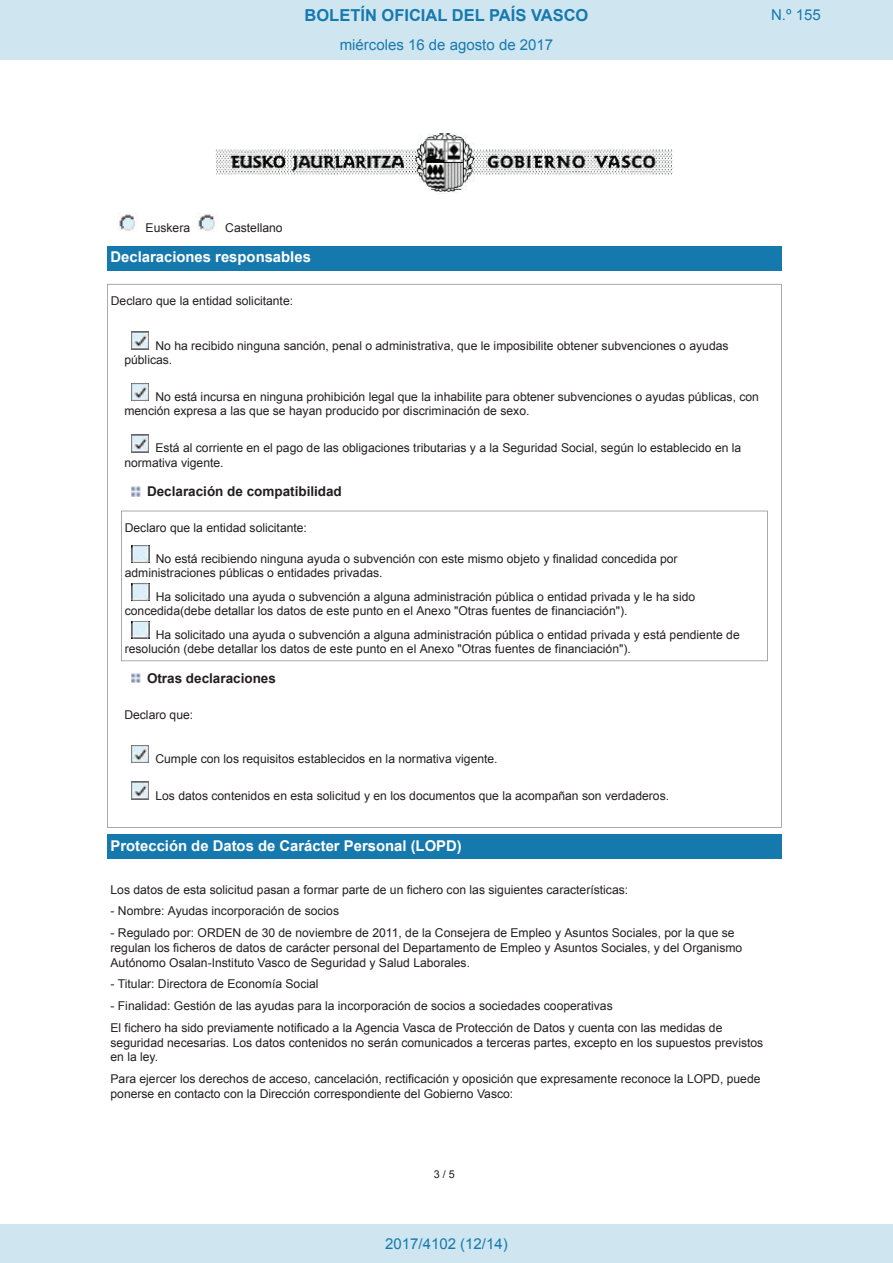
<style>
.page{position:relative;width:893px;height:1263px;background:#fff}
.page>*{position:absolute;margin:0;border:0;box-sizing:border-box;transform-origin:0 0}
.t1{font:700 16.5px "Arial";color:#1679ae}
.t2{font:15px "Arial";color:#1679ae}
.t3{font:700 14.85px "Arial";color:#fff}
.t4{font:700 13.5px "Arial";color:#231f20}
.t5{font:12.15px/14.5px "Arial";color:#231f20}
.t6{font:10.8px "Arial";color:#231f20}
</style>
<div class="page">
<img style="left:216px;top:133px;width:457px;height:60px">
<img style="left:119px;top:214px;width:17px;height:17px">
<img style="left:198px;top:214px;width:17px;height:17px">
<div style="left:107px;top:246px;width:675px;height:24px;background:#1679ae"></div>
<hr style="left:107px;top:284px;width:675px;height:1px;background:#231f20">
<hr style="left:781px;top:284px;width:1px;height:544px;background:#231f20">
<hr style="left:107px;top:827px;width:675px;height:1px;background:#231f20">
<hr style="left:107px;top:284px;width:1px;height:544px;background:#231f20">
<img style="left:131px;top:332px;width:18px;height:17px">
<img style="left:131px;top:383px;width:18px;height:18px">
<img style="left:131px;top:435px;width:18px;height:17px">
<svg style="left:131px;top:487px;width:9px;height:9px"></svg>
<hr style="left:121px;top:511px;width:647px;height:1px;background:#231f20">
<hr style="left:767px;top:511px;width:1px;height:150px;background:#231f20">
<hr style="left:121px;top:661px;width:647px;height:1px;background:#231f20">
<hr style="left:121px;top:511px;width:1px;height:150px;background:#231f20">
<img style="left:132px;top:545px;width:17px;height:18px">
<img style="left:132px;top:583px;width:17px;height:18px">
<img style="left:132px;top:621px;width:17px;height:18px">
<svg style="left:131px;top:674px;width:9px;height:9px"></svg>
<img style="left:131px;top:745px;width:18px;height:18px">
<img style="left:131px;top:782px;width:18px;height:17px">
<div style="left:107px;top:834px;width:675px;height:25px;background:#1679ae"></div>
<div style="left:0;top:0;width:893px;height:60px;background:#cfe6f1"></div>
<div style="left:0;top:1225px;width:893px;height:38px;background:#cfe6f1"></div>
<h1 class="t1" style="left:305px;top:4px;width:285px">BOLETÍN OFICIAL DEL PAÍS VASCO</h1>
<p class="t2" style="left:771px;top:5px;width:51px">N.º 155</p>
<p class="t2" style="left:340px;top:35px;width:215px">miércoles 16 de agosto de 2017</p>
<p class="t5" style="left:146px;top:220px;width:46px">Euskera</p>
<p class="t5" style="left:225px;top:220px;width:59px">Castellano</p>
<p class="t3" style="left:110px;top:247px;width:202px">Declaraciones responsables</p>
<p class="t5" style="left:111px;top:294px;width:184px">Declaro que la entidad solicitante:</p>
<p class="t5" style="left:124px;top:338px;width:606px;text-indent:31px">No ha recibido ninguna sanción, penal o administrativa, que le imposibilite obtener subvenciones o ayudas públicas.</p>
<p class="t5" style="left:124px;top:389px;width:636px;text-indent:31px">No está incursa en ninguna prohibición legal que la inhabilite para obtener subvenciones o ayudas públicas, con mención expresa a las que se hayan producido por discriminación de sexo.</p>
<p class="t5" style="left:124px;top:441px;width:618px;text-indent:31px">Está al corriente en el pago de las obligaciones tributarias y a la Seguridad Social, según lo establecido en la normativa vigente.</p>
<p class="t4" style="left:147px;top:482px;width:196px">Declaración de compatibilidad</p>
<p class="t5" style="left:125px;top:521px;width:184px">Declaro que la entidad solicitante:</p>
<p class="t5" style="left:125px;top:551px;width:554px;text-indent:31px">No está recibiendo ninguna ayuda o subvención con este mismo objeto y finalidad concedida por administraciones públicas o entidades privadas.</p>
<p class="t5" style="left:125px;top:589px;width:572px;text-indent:31px">Ha solicitado una ayuda o subvención a alguna administración pública o entidad privada y le ha sido concedida(debe detallar los datos de este punto en el Anexo "Otras fuentes de financiación").</p>
<p class="t5" style="left:125px;top:627px;width:616px;text-indent:31px">Ha solicitado una ayuda o subvención a alguna administración pública o entidad privada y está pendiente de resolución (debe detallar los datos de este punto en el Anexo "Otras fuentes de financiación").</p>
<p class="t4" style="left:147px;top:669px;width:130px">Otras declaraciones</p>
<p class="t5" style="left:124px;top:707px;width:70px">Declaro que:</p>
<p class="t5" style="left:155px;top:751px;width:344px">Cumple con los requisitos establecidos en la normativa vigente.</p>
<p class="t5" style="left:155px;top:788px;width:515px">Los datos contenidos en esta solicitud y en los documentos que la acompañan son verdaderos.</p>
<p class="t3" style="left:110px;top:835px;width:353px">Protección de Datos de Carácter Personal (LOPD)</p>
<p class="t5" style="left:110px;top:882px;width:519px">Los datos de esta solicitud pasan a formar parte de un fichero con las siguientes características:</p>
<p class="t5" style="left:110px;top:904px;width:230px">- Nombre: Ayudas incorporación de socios</p>
<p class="t5" style="left:110px;top:926px;width:633px">- Regulado por: ORDEN de 30 de noviembre de 2011, de la Consejera de Empleo y Asuntos Sociales, por la que se regulan los ficheros de datos de carácter personal del Departamento de Empleo y Asuntos Sociales, y del Organismo<br>Autónomo Osalan-Instituto Vasco de Seguridad y Salud Laborales.</p>
<p class="t5" style="left:110px;top:977px;width:210px">- Titular: Directora de Economía Social</p>
<p class="t5" style="left:110px;top:995px;width:613px;line-height:21.9px">- Finalidad: Gestión de las ayudas para la incorporación de socios a sociedades cooperativas<br>El fichero ha sido previamente notificado a la Agencia Vasca de Protección de Datos y cuenta con las medidas de</p>
<p class="t5" style="left:110px;top:1035px;width:654px">seguridad necesarias. Los datos contenidos no serán comunicados a terceras partes, excepto en los supuestos previstos en la ley.</p>
<p class="t5" style="left:110px;top:1072px;width:652px">Para ejercer los derechos de acceso, cancelación, rectificación y oposición que expresamente reconoce la LOPD, puede ponerse en contacto con la Dirección correspondiente del Gobierno Vasco:</p>
<p class="t6" style="left:434px;top:1167px;width:22px">3 / 5</p>
<p class="t2" style="left:385px;top:1234px;width:124px">2017/4102 (12/14)</p>
</div>
